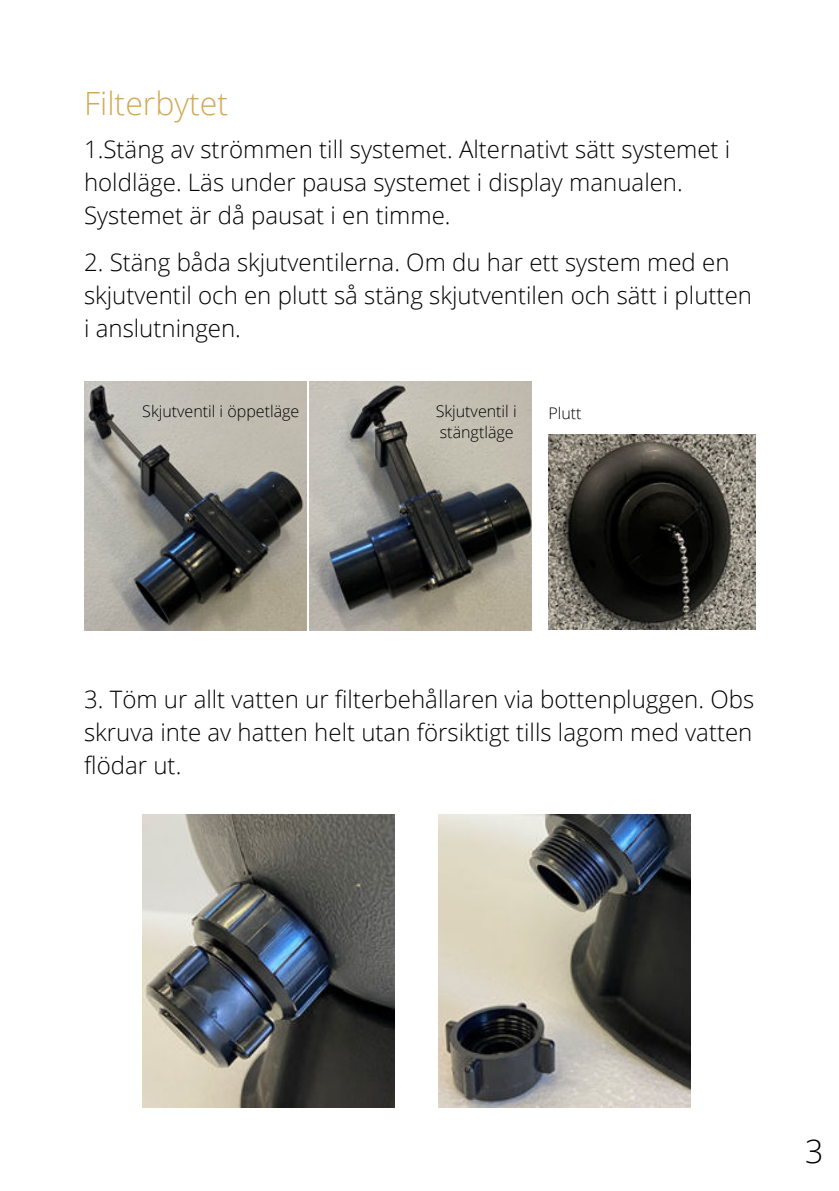
<style>
.page{position:relative;width:839px;height:1191px;background:#fff}
.page>*{position:absolute;margin:0;border:0;box-sizing:border-box;transform-origin:0 0}
.t1{font:300 32px "Open Sans";color:#d2aa55}
.t2{font:300 32px "Open Sans";color:#000}
.t3{font:300 24px/33px "Open Sans";color:#000}
.t4{font:300 16px/21.4px "Open Sans";color:#000}
</style>
<div class="page">
<img style="left:84px;top:381px;width:222px;height:249px">
<img style="left:309px;top:381px;width:222px;height:249px">
<img style="left:548px;top:434px;width:207px;height:195px">
<img style="left:142px;top:815px;width:253px;height:293px">
<img style="left:438px;top:815px;width:252px;height:293px">
<h1 class="t1" style="left:84px;top:82px;width:146px">Filterbytet</h1>
<p class="t3" style="left:84px;top:132px;width:647px">1.Stäng av strömmen till systemet. Alternativt sätt systemet i holdläge. Läs under pausa systemet i display manualen.<br>Systemet är då pausat i en timme.</p>
<p class="t3" style="left:84px;top:245px;width:669px">2. Stäng båda skjutventilerna. Om du har ett system med en skjutventil och en plutt så stäng skjutventilen och sätt i plutten i anslutningen.</p>
<p class="t4" style="left:142px;top:400px;width:158px">Skjutventil i öppetläge</p>
<p class="t4" style="left:435px;top:400px;width:82px">Skjutventil i stängtläge</p>
<p class="t4" style="left:548px;top:402px;width:35px">Plutt</p>
<p class="t3" style="left:84px;top:682px;width:671px;text-align:justify">3. Töm ur allt vatten ur filterbehållaren via bottenpluggen. Obs skruva inte av hatten helt utan försiktigt tills lagom med vatten flödar ut.</p>
<h1 class="t2" style="left:805px;top:1130px;width:20px">3</h1>
</div>
